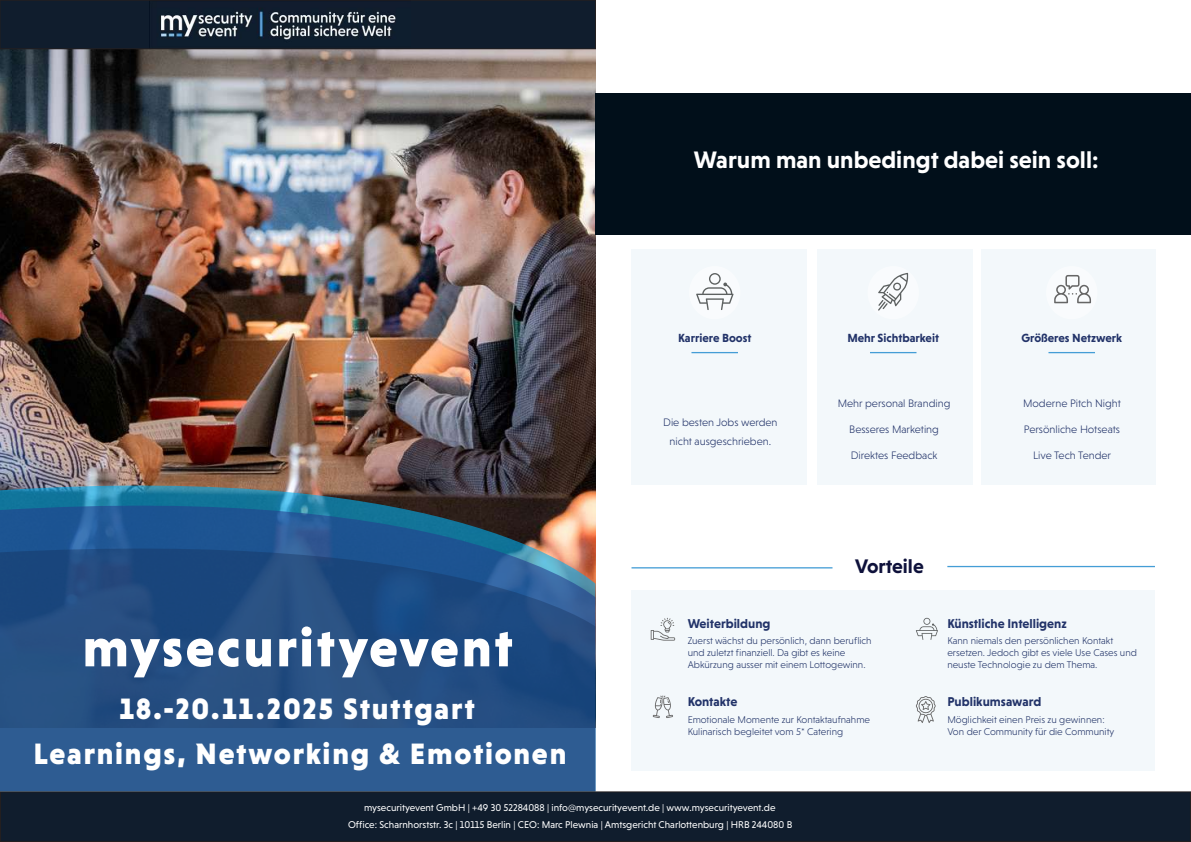
<style>
.page{position:relative;width:1191px;height:842px;background:#fff}
.page>*{position:absolute;margin:0;border:0;box-sizing:border-box;transform-origin:0 0}
.t1{font:900 54px "Niveau Grotesk";letter-spacing:.045em;color:#fff}
.t2{font:900 30px "Niveau Grotesk";letter-spacing:.06em;color:#fff}
.t3{font:700 24.2px "Niveau Grotesk";color:#fff}
.t4{font:700 20px "Niveau Grotesk";color:#0e113b}
.t5{font:700 13px "Niveau Grotesk";color:#223369}
.t6{font:700 12px "Niveau Grotesk";color:#223369}
.t7{font:300 11px/19px "Niveau Grotesk";color:#223369;text-align:center}
.t8{font:300 10px/12px "Niveau Grotesk";color:#223468}
.t9{font:10px/17.7px "Niveau Grotesk";color:#fff;text-align:center}
</style>
<div class="page">
<img style="left:0;top:49px;width:595px;height:435px">
<img style="left:0;top:484px;width:595px;height:17px">
<svg style="left:0;top:501px;width:595px;height:43px;background:#2f5b81"></svg>
<svg style="left:0;top:544px;width:595px;height:247px;background:#275287"></svg>
<div style="left:595px;top:94px;width:596px;height:141px;background:#010f1a"></div>
<div style="left:631px;top:590px;width:524px;height:180px;background:#f3f8fb"></div>
<div style="left:631px;top:249px;width:175px;height:236px;background:#f3f8fb"></div>
<div style="left:816px;top:249px;width:156px;height:236px;background:#f3f8fb"></div>
<div style="left:981px;top:249px;width:174px;height:236px;background:#f3f8fb"></div>
<hr style="left:947px;top:566px;width:208px;height:1px;background:#449dd6">
<hr style="left:631px;top:567px;width:201px;height:1px;background:#449dd6">
<svg style="left:916px;top:618px;width:22px;height:22px"></svg>
<hr style="left:691px;top:352px;width:47px;height:1px;background:#449dd6">
<hr style="left:1048px;top:352px;width:47px;height:1px;background:#449dd6">
<hr style="left:870px;top:352px;width:46px;height:1px;background:#449dd6">
<div style="left:689px;top:266px;width:51px;height:53px;background:#fff;border-radius:50%"></div>
<div style="left:1046px;top:266px;width:51px;height:53px;background:#fff;border-radius:50%"></div>
<div style="left:867px;top:266px;width:52px;height:53px;background:#fff;border-radius:50%"></div>
<svg style="left:696px;top:273px;width:37px;height:37px"></svg>
<svg style="left:653px;top:695px;width:20px;height:23px"></svg>
<svg style="left:878px;top:273px;width:30px;height:38px"></svg>
<svg style="left:916px;top:696px;width:19px;height:27px"></svg>
<svg style="left:1054px;top:275px;width:37px;height:28px"></svg>
<svg style="left:650px;top:618px;width:25px;height:23px"></svg>
<div style="left:0;top:0;width:595px;height:49px;background:#101d2d"></div>
<img style="left:149px;top:2px;width:247px;height:44px">
<div style="left:0;top:0;width:596px;height:49px;border:1px solid #231f20"></div>
<div style="left:0;top:792px;width:1190px;height:49px;background:#101d2d"></div>
<div style="left:0;top:791px;width:1191px;height:51px;border:1px solid #231f20"></div>
<h3 class="t3" style="left:694px;top:146px;width:406px">Warum man unbedingt dabei sein soll:</h3>
<p class="t6" style="left:678px;top:331px;width:75px">Karriere Boost</p>
<p class="t6" style="left:847px;top:331px;width:93px">Mehr Sichtbarkeit</p>
<p class="t6" style="left:1021px;top:331px;width:102px">Größeres Netzwerk</p>
<h1 class="t1" style="left:83px;top:617px;width:431px">mysecurityevent</h1>
<h2 class="t2" style="left:119px;top:691px;width:357px">18.-20.11.2025 Stuttgart</h2>
<h2 class="t2" style="left:33px;top:736px;width:534px">Learnings, Networking &amp; Emotionen</h2>
<p class="t7" style="left:663px;top:412px;width:116px">Die besten Jobs werden nicht ausgeschrieben.</p>
<p class="t7" style="left:837px;top:393px;width:114px">Mehr personal Branding</p>
<p class="t7" style="left:849px;top:420px;width:91px">Besseres Marketing</p>
<p class="t7" style="left:851px;top:446px;width:88px">Direktes Feedback</p>
<h3 class="t4" style="left:855px;top:555px;width:70px">Vorteile</h3>
<p class="t7" style="left:1023px;top:393px;width:99px">Moderne Pitch Night</p>
<p class="t7" style="left:1024px;top:420px;width:98px">Persönliche Hotseats</p>
<p class="t7" style="left:1033px;top:446px;width:79px">Live Tech Tender</p>
<h3 class="t5" style="left:687px;top:616px;width:84px">Weiterbildung</h3>
<h3 class="t5" style="left:947px;top:616px;width:121px">Künstliche Intelligenz</h3>
<p class="t8" style="left:687px;top:635px;width:186px">Zuerst wächst du persönlich, dann beruflich und zuletzt finanziell. Da gibt es keine<br>Abkürzung ausser mit einem Lottogewinn.</p>
<p class="t8" style="left:947px;top:635px;width:191px">Kann niemals den persönlichen Kontakt ersetzen. Jedoch gibt es viele Use Cases und neuste Technologie zu dem Thema.</p>
<h3 class="t5" style="left:687px;top:694px;width:51px">Kontakte</h3>
<h3 class="t5" style="left:947px;top:694px;width:95px">Publikumsaward</h3>
<p class="t8" style="left:687px;top:713px;width:184px">Emotionale Momente zur Kontaktaufnahme<br>Kulinarisch begleitet vom 5* Catering</p>
<p class="t8" style="left:947px;top:713px;width:168px">Möglichkeit einen Preis zu gewinnen:<br>Von der Community für die Community</p>
<p class="t9" style="left:348px;top:798px;width:446px">mysecurityevent GmbH | +49 30 52284088 | info@mysecurityevent.de | www.mysecurityevent.de<br>Office: Scharnhorststr. 3c | 10115 Berlin | CEO: Marc Plewnia | Amtsgericht Charlottenburg | HRB 244080 B</p>
</div>
